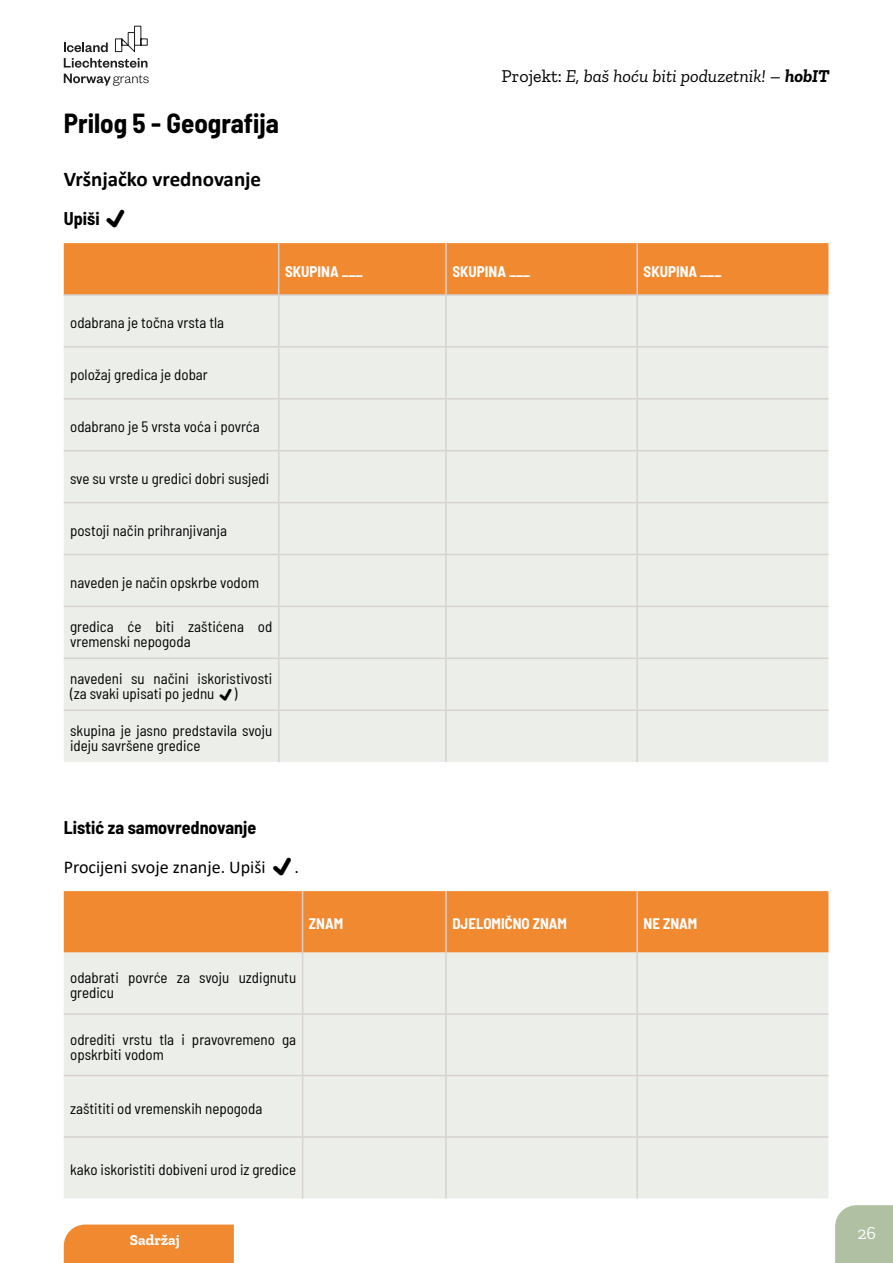
<style>
.page{position:relative;width:893px;height:1263px;background:#fff}
.page>*{position:absolute;margin:0;border:0;box-sizing:border-box;transform-origin:0 0}
.t1{font:700 semi-condensed 27px "Barlow";color:#000}
.t2{font:700 21px "Calibri";color:#000}
.t3{font:italic 18px "Zilla Slab";color:#000}
.t4{font:700 semi-condensed 18px "Barlow";color:#000}
.t5{font:18px "Calibri";color:#000}
.t6{font:18px "Zilla Slab";color:#fff}
.t7{font:semi-condensed 15px/15px "Barlow";color:#000}
.t8{font:700 semi-condensed 15px "Barlow";color:#fff}
.t9{font:700 15px "Zilla Slab";color:#fff}
.s1{font-style:normal}
.s2{font-weight:700}
</style>
<div class="page">
<svg style="left:64px;top:25px;width:84px;height:43px"></svg>
<svg style="left:64px;top:74px;width:85px;height:12px"></svg>
<div style="left:835px;top:1205px;width:58px;height:58px;background:#b0c0a3"></div>
<div style="left:64px;top:1224px;width:170px;height:39px;background:#f18930"></div>
<div style="left:64px;top:243px;width:764px;height:51px;background:#f18930"></div>
<div style="left:64px;top:296px;width:764px;height:466px;background:#ecefe9"></div>
<hr style="left:278px;top:243px;width:1px;height:51px;background:#d6d2d2">
<hr style="left:445px;top:243px;width:2px;height:51px;background:#d6d2d2">
<hr style="left:636px;top:243px;width:2px;height:51px;background:#d6d2d2">
<hr style="left:64px;top:294px;width:215px;height:2px;background:#d6d2d2">
<hr style="left:279px;top:294px;width:167px;height:2px;background:#d6d2d2">
<hr style="left:278px;top:296px;width:1px;height:50px;background:#d6d2d2">
<hr style="left:446px;top:294px;width:191px;height:2px;background:#d6d2d2">
<hr style="left:445px;top:296px;width:2px;height:50px;background:#d6d2d2">
<hr style="left:637px;top:294px;width:191px;height:2px;background:#d6d2d2">
<hr style="left:636px;top:296px;width:2px;height:50px;background:#d6d2d2">
<hr style="left:64px;top:346px;width:215px;height:2px;background:#d6d2d2">
<hr style="left:279px;top:346px;width:167px;height:2px;background:#d6d2d2">
<hr style="left:278px;top:348px;width:1px;height:50px;background:#d6d2d2">
<hr style="left:446px;top:346px;width:191px;height:2px;background:#d6d2d2">
<hr style="left:445px;top:348px;width:2px;height:50px;background:#d6d2d2">
<hr style="left:637px;top:346px;width:191px;height:2px;background:#d6d2d2">
<hr style="left:636px;top:348px;width:2px;height:50px;background:#d6d2d2">
<hr style="left:64px;top:398px;width:215px;height:1px;background:#d6d2d2">
<hr style="left:279px;top:398px;width:167px;height:1px;background:#d6d2d2">
<hr style="left:278px;top:399px;width:1px;height:51px;background:#d6d2d2">
<hr style="left:446px;top:398px;width:191px;height:1px;background:#d6d2d2">
<hr style="left:445px;top:399px;width:2px;height:51px;background:#d6d2d2">
<hr style="left:637px;top:398px;width:191px;height:1px;background:#d6d2d2">
<hr style="left:636px;top:399px;width:2px;height:51px;background:#d6d2d2">
<hr style="left:64px;top:450px;width:215px;height:1px;background:#d6d2d2">
<hr style="left:279px;top:450px;width:167px;height:1px;background:#d6d2d2">
<hr style="left:278px;top:451px;width:1px;height:51px;background:#d6d2d2">
<hr style="left:446px;top:450px;width:191px;height:1px;background:#d6d2d2">
<hr style="left:445px;top:451px;width:2px;height:51px;background:#d6d2d2">
<hr style="left:637px;top:450px;width:191px;height:1px;background:#d6d2d2">
<hr style="left:636px;top:451px;width:2px;height:51px;background:#d6d2d2">
<hr style="left:64px;top:502px;width:215px;height:1px;background:#d6d2d2">
<hr style="left:279px;top:502px;width:167px;height:1px;background:#d6d2d2">
<hr style="left:278px;top:503px;width:1px;height:51px;background:#d6d2d2">
<hr style="left:446px;top:502px;width:191px;height:1px;background:#d6d2d2">
<hr style="left:445px;top:503px;width:2px;height:51px;background:#d6d2d2">
<hr style="left:637px;top:502px;width:191px;height:1px;background:#d6d2d2">
<hr style="left:636px;top:503px;width:2px;height:51px;background:#d6d2d2">
<hr style="left:64px;top:554px;width:215px;height:1px;background:#d6d2d2">
<hr style="left:279px;top:554px;width:167px;height:1px;background:#d6d2d2">
<hr style="left:278px;top:555px;width:1px;height:51px;background:#d6d2d2">
<hr style="left:446px;top:554px;width:191px;height:1px;background:#d6d2d2">
<hr style="left:445px;top:555px;width:2px;height:51px;background:#d6d2d2">
<hr style="left:637px;top:554px;width:191px;height:1px;background:#d6d2d2">
<hr style="left:636px;top:555px;width:2px;height:51px;background:#d6d2d2">
<hr style="left:64px;top:606px;width:215px;height:1px;background:#d6d2d2">
<hr style="left:279px;top:606px;width:167px;height:1px;background:#d6d2d2">
<hr style="left:278px;top:607px;width:1px;height:50px;background:#d6d2d2">
<hr style="left:446px;top:606px;width:191px;height:1px;background:#d6d2d2">
<hr style="left:445px;top:607px;width:2px;height:50px;background:#d6d2d2">
<hr style="left:637px;top:606px;width:191px;height:1px;background:#d6d2d2">
<hr style="left:636px;top:607px;width:2px;height:50px;background:#d6d2d2">
<hr style="left:64px;top:657px;width:215px;height:2px;background:#d6d2d2">
<hr style="left:279px;top:657px;width:167px;height:2px;background:#d6d2d2">
<hr style="left:278px;top:659px;width:1px;height:50px;background:#d6d2d2">
<hr style="left:446px;top:657px;width:191px;height:2px;background:#d6d2d2">
<hr style="left:445px;top:659px;width:2px;height:50px;background:#d6d2d2">
<hr style="left:637px;top:657px;width:191px;height:2px;background:#d6d2d2">
<hr style="left:636px;top:659px;width:2px;height:50px;background:#d6d2d2">
<hr style="left:64px;top:709px;width:215px;height:2px;background:#d6d2d2">
<hr style="left:279px;top:709px;width:167px;height:2px;background:#d6d2d2">
<hr style="left:278px;top:711px;width:1px;height:51px;background:#d6d2d2">
<hr style="left:446px;top:709px;width:191px;height:2px;background:#d6d2d2">
<hr style="left:445px;top:711px;width:2px;height:51px;background:#d6d2d2">
<hr style="left:637px;top:709px;width:191px;height:2px;background:#d6d2d2">
<hr style="left:636px;top:711px;width:2px;height:51px;background:#d6d2d2">
<div style="left:64px;top:891px;width:764px;height:61px;background:#f18930"></div>
<div style="left:64px;top:952px;width:764px;height:246px;background:#ecefe9"></div>
<hr style="left:302px;top:952px;width:1px;height:61px;background:#d6d2d2">
<hr style="left:445px;top:952px;width:2px;height:61px;background:#d6d2d2">
<hr style="left:636px;top:952px;width:2px;height:61px;background:#d6d2d2">
<hr style="left:64px;top:1013px;width:239px;height:2px;background:#d6d2d2">
<hr style="left:303px;top:1013px;width:143px;height:2px;background:#d6d2d2">
<hr style="left:302px;top:1015px;width:1px;height:60px;background:#d6d2d2">
<hr style="left:446px;top:1013px;width:191px;height:2px;background:#d6d2d2">
<hr style="left:445px;top:1015px;width:2px;height:60px;background:#d6d2d2">
<hr style="left:637px;top:1013px;width:191px;height:2px;background:#d6d2d2">
<hr style="left:636px;top:1015px;width:2px;height:60px;background:#d6d2d2">
<hr style="left:64px;top:1075px;width:239px;height:1px;background:#d6d2d2">
<hr style="left:303px;top:1075px;width:143px;height:1px;background:#d6d2d2">
<hr style="left:302px;top:1076px;width:1px;height:60px;background:#d6d2d2">
<hr style="left:446px;top:1075px;width:191px;height:1px;background:#d6d2d2">
<hr style="left:445px;top:1076px;width:2px;height:60px;background:#d6d2d2">
<hr style="left:637px;top:1075px;width:191px;height:1px;background:#d6d2d2">
<hr style="left:636px;top:1076px;width:2px;height:60px;background:#d6d2d2">
<hr style="left:64px;top:1136px;width:239px;height:2px;background:#d6d2d2">
<hr style="left:303px;top:1136px;width:143px;height:2px;background:#d6d2d2">
<hr style="left:302px;top:1138px;width:1px;height:60px;background:#d6d2d2">
<hr style="left:446px;top:1136px;width:191px;height:2px;background:#d6d2d2">
<hr style="left:445px;top:1138px;width:2px;height:60px;background:#d6d2d2">
<hr style="left:637px;top:1136px;width:191px;height:2px;background:#d6d2d2">
<hr style="left:636px;top:1138px;width:2px;height:60px;background:#d6d2d2">
<hr style="left:302px;top:891px;width:1px;height:61px;background:#d6d2d2">
<hr style="left:445px;top:891px;width:2px;height:61px;background:#d6d2d2">
<hr style="left:636px;top:891px;width:2px;height:61px;background:#d6d2d2">
<h1 class="t1" style="left:64px;top:104px;width:217px">Prilog 5 - Geografija</h1>
<h2 class="t2" style="left:64px;top:164px;width:199px">Vršnjačko vrednovanje</h2>
<p class="t4" style="left:64px;top:206px;width:66px">Upiši ✔</p>
<p class="t3" style="left:502px;top:66px;width:329px"><span class="s1">Projekt:</span> E, baš hoću biti poduzetnik! <span class="s1">–</span> <span class="s2">hobIT</span></p>
<p class="t8" style="left:285px;top:260px;width:79px">SKUPINA ___</p>
<p class="t8" style="left:452px;top:260px;width:79px">SKUPINA ___</p>
<p class="t8" style="left:644px;top:260px;width:79px">SKUPINA ___</p>
<p class="t7" style="left:70px;top:314px;width:156px">odabrana je točna vrsta tla</p>
<p class="t7" style="left:70px;top:366px;width:139px">položaj gredica je dobar</p>
<p class="t7" style="left:70px;top:418px;width:191px">odabrano je 5 vrsta voća i povrća</p>
<p class="t7" style="left:70px;top:470px;width:201px">sve su vrste u gredici dobri susjedi</p>
<p class="t7" style="left:70px;top:522px;width:158px">postoji način prihranjivanja</p>
<p class="t7" style="left:70px;top:574px;width:190px">naveden je način opskrbe vodom</p>
<p class="t7" style="left:70px;top:618px;width:204px">gredica će biti zaštićena od vremenski nepogoda</p>
<p class="t7" style="left:70px;top:670px;width:204px">navedeni su načini iskoristivosti (za svaki upisati po jednu ✔)</p>
<p class="t7" style="left:70px;top:722px;width:204px">skupina je jasno predstavila svoju ideju savršene gredice</p>
<p class="t4" style="left:64px;top:814px;width:194px">Listić za samovrednovanje</p>
<p class="t5" style="left:64px;top:855px;width:237px">Procijeni svoje znanje. Upiši ✔.</p>
<p class="t8" style="left:309px;top:913px;width:36px">ZNAM</p>
<p class="t8" style="left:452px;top:913px;width:116px">DJELOMIČNO ZNAM</p>
<p class="t8" style="left:644px;top:913px;width:55px">NE ZNAM</p>
<p class="t7" style="left:70px;top:969px;width:228px">odabrati povrće za svoju uzdignutu gredicu</p>
<p class="t7" style="left:70px;top:1031px;width:228px">odrediti vrstu tla i pravovremeno ga opskrbiti vodom</p>
<p class="t7" style="left:70px;top:1100px;width:194px">zaštititi od vremenskih nepogoda</p>
<p class="t7" style="left:70px;top:1161px;width:228px">kako iskoristiti dobiveni urod iz gredice</p>
<p class="t9" style="left:130px;top:1231px;width:51px">Sadržaj</p>
<p class="t6" style="left:857px;top:1223px;width:20px">26</p>
</div>
